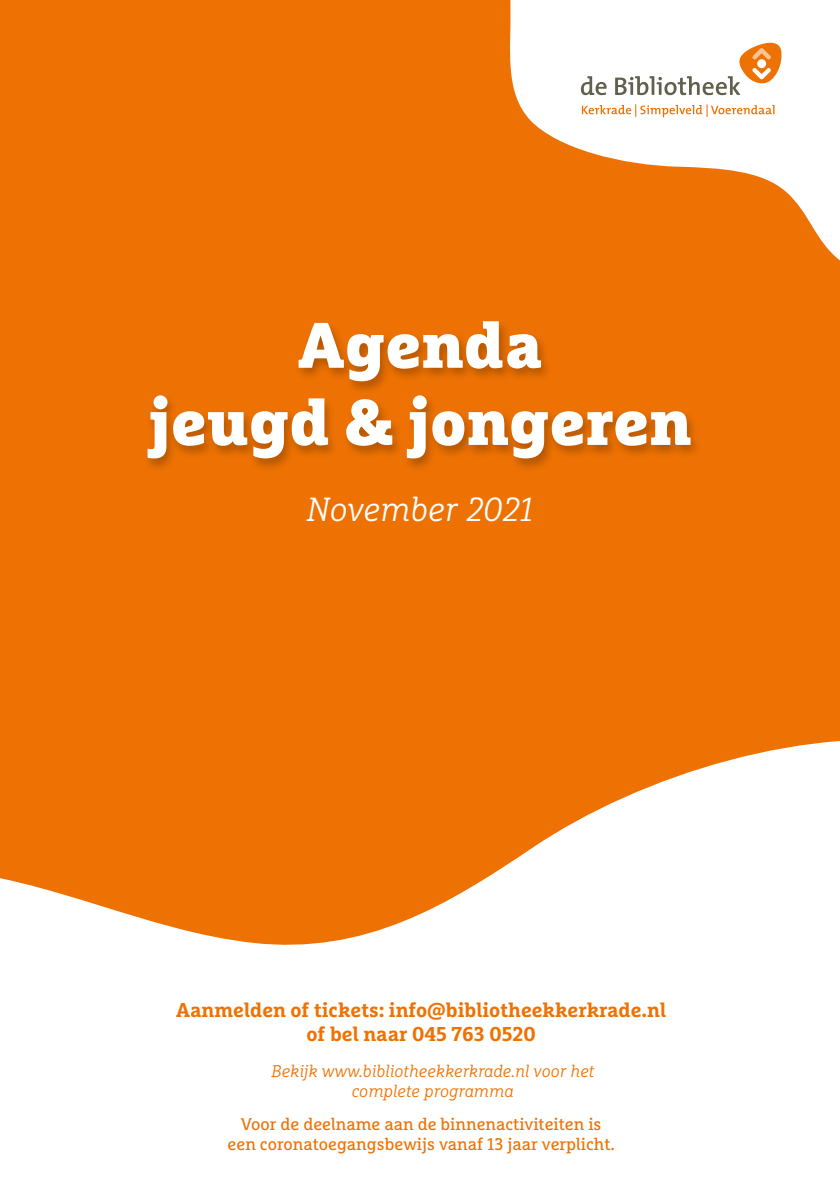
<style>
.page{position:relative;width:840px;height:1191px;background:#fff}
.page>*{position:absolute;margin:0;border:0;box-sizing:border-box;transform-origin:0 0}
.t1{font:900 64.2px/77.2px "Marselis Slab Pro";color:#fff;text-align:center}
.t2{font:italic 300 33.4px "Marselis Slab Pro";color:#fff}
.t3{font:700 20px/24px "Marselis Slab Pro";color:#ee7203;text-align:center}
.t4{font:17px/20.2px "Marselis Slab Pro";color:#ee7203;text-align:center}
.t5{font:italic 300 17px/20.2px "Marselis Slab Pro";color:#ee7203;text-align:center}
</style>
<div class="page">
<div style="left:0;top:0;width:839px;height:1191px;background:#ee7203"></div>
<svg style="left:510px;top:0;width:329px;height:260px;fill:#fff"></svg>
<svg style="left:580px;top:38px;width:203px;height:57px;background:#eee3d7"></svg>
<svg style="left:581px;top:104px;width:193px;height:13px;background:#fadec4"></svg>
<svg style="left:0;top:741px;width:839px;height:450px;fill:#fff"></svg>
<div style="left:143px;top:318px;width:559px;height:154px;background:#000;opacity:.25"></div>
<h1 class="t1" style="left:148px;top:305px;width:544px">Agenda<br>jeugd &amp; jongeren</h1>
<h2 class="t2" style="left:306px;top:488px;width:228px">November 2021</h2>
<p class="t3" style="left:176px;top:997px;width:491px">Aanmelden of tickets: info@bibliotheekkerkrade.nl of bel naar 045 763 0520</p>
<p class="t5" style="left:271px;top:1060px;width:324px">Bekijk www.bibliotheekkerkrade.nl voor het complete programma</p>
<p class="t4" style="left:227px;top:1113px;width:388px">Voor de deelname aan de binnenactiviteiten is een coronatoegangsbewijs vanaf 13 jaar verplicht.</p>
</div>
